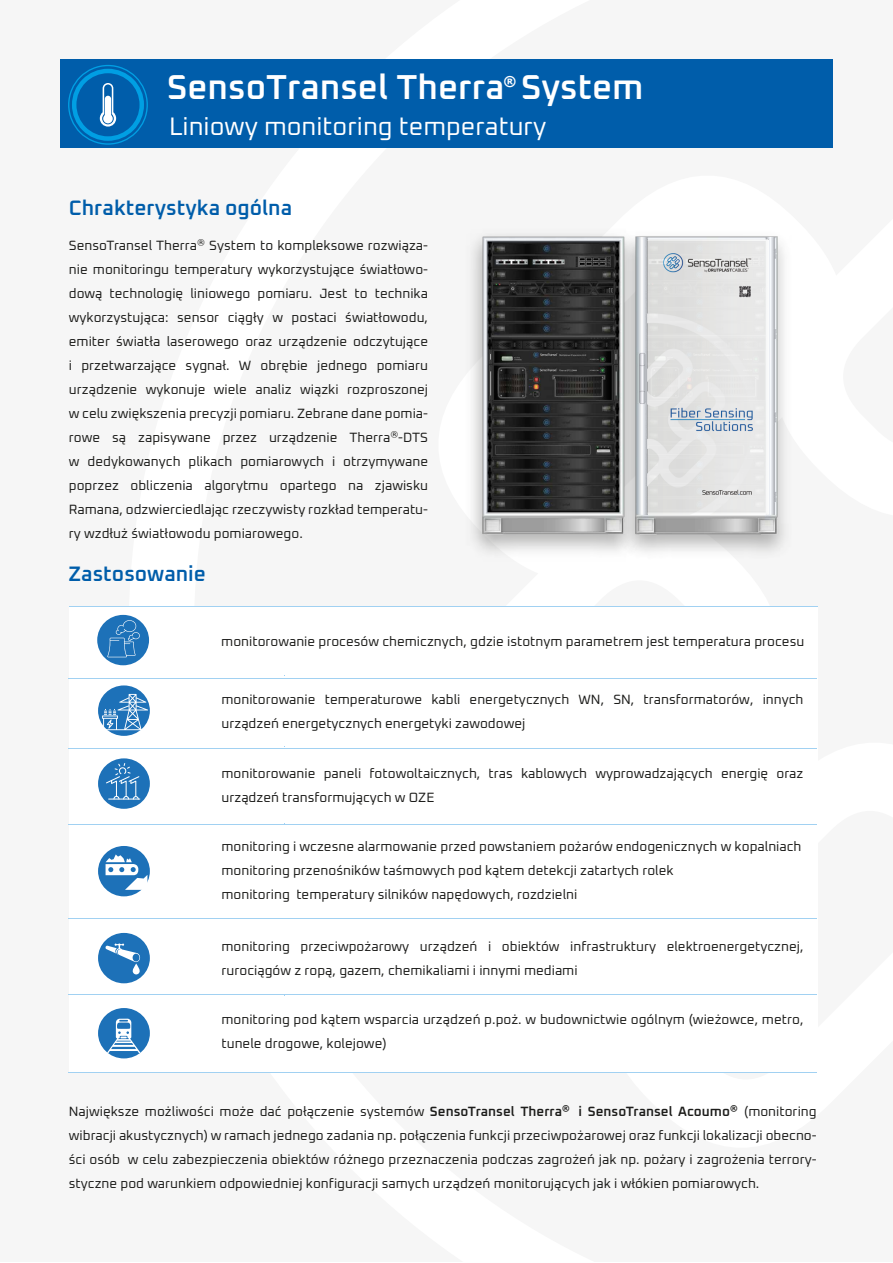
<style>
.page{position:relative;width:893px;height:1263px;background:#fff}
.page>*{position:absolute;margin:0;border:0;box-sizing:border-box;transform-origin:0 0}
.t1{font:600 34.8px "Oxanium";color:#fff}
.t2{font:25.35px "Oxanium";color:#fff}
.t3{font:600 21px "Oxanium";color:#005daa}
.t4{font:13.5px/24px "Oxanium";color:#1d1d1b}
.t5{font:700 13.5px "Verdana";color:#fff}
.s1{font-weight:600}
</style>
<div class="page">
<div style="left:0;top:0;width:893px;height:1261px;background:#f6f6f6"></div>
<div style="left:60px;top:60px;width:773px;height:88px;background:#005daa"></div>
<div style="left:69px;top:606px;width:216px;height:466px;background:#fff"></div>
<div style="left:285px;top:606px;width:533px;height:466px;background:#fff"></div>
<hr style="left:69px;top:606px;width:749px;height:1px;background:#a1d1f2">
<hr style="left:68px;top:678px;width:749px;height:1px;background:#a1d1f2">
<hr style="left:68px;top:748px;width:749px;height:1px;background:#a1d1f2">
<hr style="left:68px;top:824px;width:749px;height:1px;background:#a1d1f2">
<hr style="left:68px;top:918px;width:749px;height:1px;background:#a1d1f2">
<hr style="left:68px;top:994px;width:749px;height:1px;background:#a1d1f2">
<hr style="left:68px;top:1072px;width:749px;height:1px;background:#a1d1f2">
<div style="left:98px;top:933px;width:52px;height:50px;background:#1d71b8;border-radius:50%"></div>
<svg style="left:105px;top:943px;width:35px;height:19px"></svg>
<svg style="left:133px;top:963px;width:7px;height:11px"></svg>
<div style="left:98px;top:1008px;width:52px;height:50px;background:#1d71b8;border-radius:50%"></div>
<svg style="left:107px;top:1019px;width:34px;height:34px"></svg>
<div style="left:98px;top:846px;width:52px;height:50px;background:#1d71b8;border-radius:50%"></div>
<svg style="left:106px;top:854px;width:41px;height:36px"></svg>
<svg style="left:98px;top:685px;width:52px;height:51px"></svg>
<svg style="left:100px;top:694px;width:48px;height:36px;background:#5996ca"></svg>
<div style="left:97px;top:615px;width:52px;height:50px;background:#1d71b8;border-radius:50%"></div>
<div style="left:98px;top:758px;width:52px;height:51px;background:#1d71b8;border-radius:50%"></div>
<svg style="left:107px;top:620px;width:33px;height:37px"></svg>
<hr style="left:108px;top:798px;width:32px;height:1px;background:#fff">
<svg style="left:106px;top:763px;width:33px;height:36px"></svg>
<svg style="left:68px;top:65px;width:80px;height:80px"></svg>
<img style="left:646px;top:232px;width:136px;height:307px">
<img style="left:472px;top:223px;width:174px;height:344px">
<img style="left:478px;top:231px;width:147px;height:309px">
<img style="left:646px;top:239px;width:122px;height:276px">
<h1 class="t1" style="left:167px;top:65px;width:478px">SensoTransel Therra System</h1>
<p class="t5" style="left:503px;top:72px;width:15px">®</p>
<h2 class="t2" style="left:169px;top:110px;width:379px">Liniowy monitoring temperatury</h2>
<h3 class="t3" style="left:69px;top:194px;width:225px">Chrakterystyka ogólna</h3>
<p class="t4" style="left:69px;top:232px;width:361px;text-align:justify">SensoTransel Therra<sup>®</sup> System to kompleksowe rozwiąza&shy;nie monitoringu temperatury wykorzystujące światłowo&shy;dową technologię liniowego pomiaru. Jest to technika wykorzystująca: sensor ciągły w postaci światłowodu, emiter światła laserowego oraz urządzenie odczytujące i przetwarzające sygnał. W obrębie jednego pomiaru urządzenie wykonuje wiele analiz wiązki rozproszonej w celu zwiększenia precyzji pomiaru. Zebrane dane pomia&shy;rowe są zapisywane przez urządzenie Therra<sup>®</sup>-DTS w dedykowanych plikach pomiarowych i otrzymywane poprzez obliczenia algorytmu opartego na zjawisku Ramana, odzwierciedlając rzeczywisty rozkład temperatu&shy;ry wzdłuż światłowodu pomiarowego.</p>
<h3 class="t3" style="left:69px;top:560px;width:139px">Zastosowanie</h3>
<p class="t4" style="left:221px;top:629px;width:585px">monitorowanie procesów chemicznych, gdzie istotnym parametrem jest temperatura procesu</p>
<p class="t4" style="left:222px;top:687px;width:583px">monitorowanie temperaturowe kabli energetycznych WN, SN, transformatorów, innych urządzeń energetycznych energetyki zawodowej</p>
<p class="t4" style="left:222px;top:761px;width:583px">monitorowanie paneli fotowoltaicznych, tras kablowych wyprowadzających energię oraz urządzeń transformujących w OZE</p>
<p class="t4" style="left:222px;top:834px;width:581px">monitoring i wczesne alarmowanie przed powstaniem pożarów endogenicznych w kopalniach monitoring przenośników taśmowych pod kątem detekcji zatartych rolek<br>monitoring temperatury silników napędowych, rozdzielni</p>
<p class="t4" style="left:222px;top:934px;width:583px">monitoring przeciwpożarowy urządzeń i obiektów infrastruktury elektroenergetycznej, rurociągów z ropą, gazem, chemikaliami i innymi mediami</p>
<p class="t4" style="left:222px;top:1007px;width:583px">monitoring pod kątem wsparcia urządzeń p.poż. w budownictwie ogólnym (wieżowce, metro, tunele drogowe, kolejowe)</p>
<p class="t4" style="left:69px;top:1098px;width:749px;text-align:justify">Największe możliwości może dać połączenie systemów <span class="s1">SensoTransel Therra</span><sup>®</sup> <span class="s1">i SensoTransel Acoumo</span><sup>®</sup> (monitoring wibracji akustycznych) w ramach jednego zadania np. połączenia funkcji przeciwpożarowej oraz funkcji lokalizacji obecno&shy;ści osób w celu zabezpieczenia obiektów różnego przeznaczenia podczas zagrożeń jak np. pożary i zagrożenia terrory&shy;styczne pod warunkiem odpowiedniej konfiguracji samych urządzeń monitorujących jak i włókien pomiarowych.</p>
</div>
